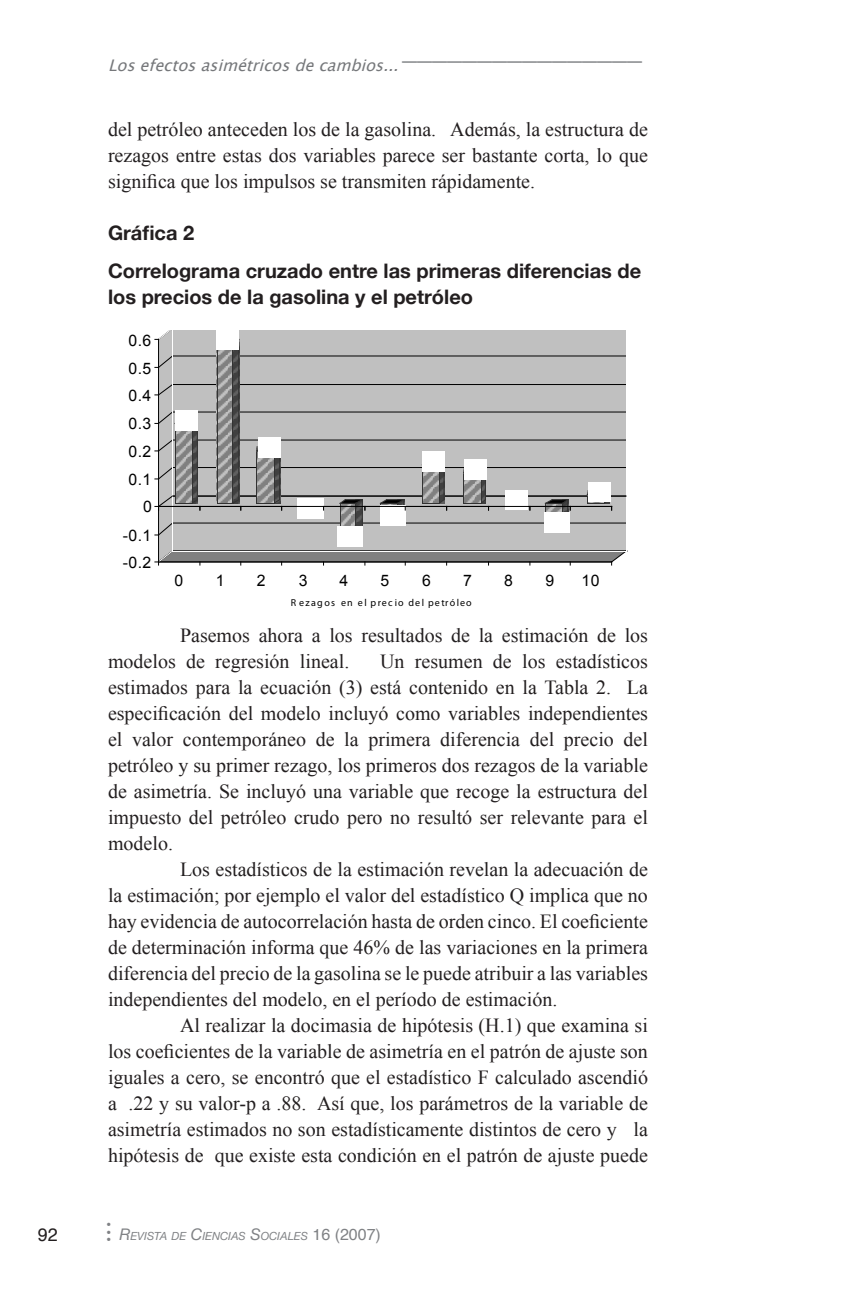
<style>
.page{position:relative;width:864px;height:1296px;background:#fff}
.page>*{position:absolute;margin:0;border:0;box-sizing:border-box;transform-origin:0 0}
.t1{font:30px "Times";color:#808285}
.t2{font:20px/26px "Times New Roman";color:#231f20;text-align:justify}
.t3{font:700 20px/26px "Helvetica Neue";color:#231f20}
.t4{font:18px "Helvetica";color:#231f20}
.t5{font:italic 16px "Lucida Grande";color:#76787b}
.t6{font:15.8px/32.2px "Myriad Pro";letter-spacing:.1em;color:#000;text-align:center}
.t7{font:15.8px "Arial";color:#000}
.t8{font:italic 11.2px "Helvetica Neue";color:#808285}
.t9{font:10px "Myriad Pro";letter-spacing:.12em;color:#000}
.s1{font-size:16px}
.s2{font-family:"Helvetica";font-style:normal;font-size:16px}
</style>
<div class="page">
<svg style="left:155px;top:330px;width:472px;height:235px;background:#b4b4b4"></svg>
<p class="t5" style="left:108px;top:56px;width:535px">Losefectosasimétricosdecambios... <sup>________________</sup></p>
<p class="t2" style="left:108px;top:116px;width:542px">del petróleo anteceden los de la gasolina. Además, la estructura de rezagos entre estas dos variables parece ser bastante corta, lo que significa que los impulsos se transmiten rápidamente.</p>
<p class="t3" style="left:108px;top:220px;width:88px">Gráfica 2</p>
<p class="t3" style="left:108px;top:258px;width:535px">Correlograma cruzado entre las primeras diferencias de los precios de la gasolina y el petróleo</p>
<p class="t6" style="left:130px;top:246px;width:486px">Correlograma cruzado entre las primeras diferencias de los precios de la gas olina</p>
<p class="t7" style="left:129px;top:331px;width:24px">0.6</p>
<p class="t7" style="left:129px;top:359px;width:24px">0.5</p>
<p class="t7" style="left:129px;top:386px;width:24px">0.4</p>
<p class="t7" style="left:129px;top:415px;width:24px">0.3</p>
<p class="t7" style="left:129px;top:442px;width:24px">0.2</p>
<p class="t7" style="left:129px;top:470px;width:24px">0.1</p>
<p class="t7" style="left:143px;top:498px;width:10px">0</p>
<p class="t7" style="left:123px;top:526px;width:30px">-0.1</p>
<p class="t7" style="left:123px;top:554px;width:30px">-0.2</p>
<p class="t7" style="left:175px;top:571px;width:10px">0</p>
<p class="t7" style="left:216px;top:571px;width:10px">1</p>
<p class="t7" style="left:257px;top:571px;width:10px">2</p>
<p class="t7" style="left:299px;top:571px;width:10px">3</p>
<p class="t7" style="left:340px;top:571px;width:10px">4</p>
<p class="t7" style="left:380px;top:571px;width:10px">5</p>
<p class="t7" style="left:422px;top:571px;width:10px">6</p>
<p class="t7" style="left:463px;top:571px;width:10px">7</p>
<p class="t7" style="left:504px;top:571px;width:10px">8</p>
<p class="t7" style="left:545px;top:571px;width:10px">9</p>
<p class="t7" style="left:582px;top:571px;width:20px">10</p>
<p class="t9" style="left:291px;top:597px;width:182px">R ezagos en el precio del petróleo</p>
<p class="t2" style="left:108px;top:622px;width:542px;text-indent:72px">Pasemos ahora a los resultados de la estimación de los modelos de regresión lineal.</p>
<p class="t2" style="left:108px;top:648px;width:542px;text-indent:272px">Un resumen de los estadísticos estimados para la ecuación (3) está contenido en la Tabla 2. La especificación del modelo incluyó como variables independientes el valor contemporáneo de la primera diferencia del precio del petróleo y su primer rezago, los primeros dos rezagos de la variable de asimetría. Se incluyó una variable que recoge la estructura del impuesto del petróleo crudo pero no resultó ser relevante para el modelo.</p>
<p class="t2" style="left:108px;top:856px;width:542px;text-indent:72px">Los estadísticos de la estimación revelan la adecuación de la estimación; por ejemplo el valor del estadístico Q implica que no hay evidencia de autocorrelación hasta de orden cinco. El coeficiente de determinación informa que 46% de las variaciones en la primera diferencia del precio de la gasolina se le puede atribuir a las variables independientes del modelo, en el período de estimación.</p>
<p class="t2" style="left:108px;top:1012px;width:542px;text-indent:72px">Al realizar la docimasia de hipótesis (H.1) que examina si los coeficientes de la variable de asimetría en el patrón de ajuste son iguales a cero, se encontró que el estadístico F calculado ascendió a .22 y su valor-p a .88. Así que, los parámetros de la variable de asimetría estimados no son estadísticamente distintos de cero y la hipótesis de que existe esta condición en el patrón de ajuste puede</p>
<p class="t4" style="left:38px;top:1219px;width:22px">92</p>
<h1 class="t1" style="left:72px;top:1243px;width:24px;rotate:-90deg">...</h1>
<p class="t8" style="left:120px;top:1230px;width:263px"><span class="s1">R</span>EVISTA DE <span class="s1">C</span>IENCIAS <span class="s1">S</span>OCIALES <span class="s2">16 (2007)</span></p>
</div>
